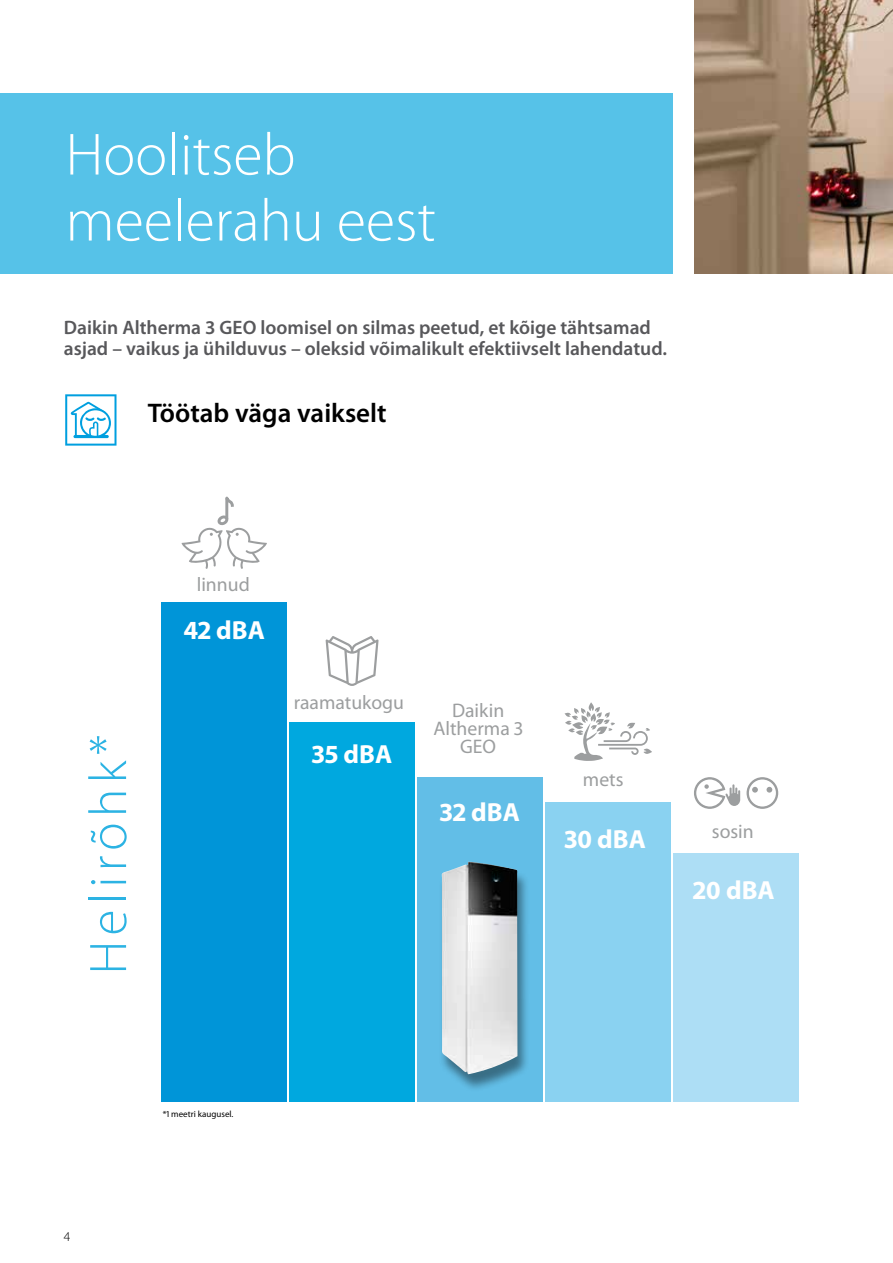
<style>
.page{position:relative;width:893px;height:1263px;background:#fff}
.page>*{position:absolute;margin:0;border:0;box-sizing:border-box;transform-origin:0 0}
.t1{font:300 60px/66px "Myriad Pro";color:#fff}
.t2{font:300 53.25px "Myriad Pro";letter-spacing:.1em;color:#2cb3e3}
.t3{font:600 27px "Myriad Pro";color:#000}
.t4{font:700 26.25px "Myriad Pro";color:#fff}
.t5{font:19.65px/18px "Myriad Pro";color:#9c9e9f;text-align:center}
.t6{font:600 19.5px/21px "Myriad Pro";color:#58585b}
.t7{font:300 13.5px "Myriad Pro";color:#000}
.t8{font:9px "Myriad Pro";color:#000}
</style>
<div class="page">
<img style="left:694px;top:0;width:199px;height:274px">
<div style="left:0;top:93px;width:673px;height:181px;background:#56c2e8"></div>
<svg style="left:65px;top:394px;width:52px;height:52px"></svg>
<div style="left:161px;top:602px;width:126px;height:500px;background:#0095d8"></div>
<div style="left:289px;top:723px;width:126px;height:379px;background:#00a8df"></div>
<div style="left:417px;top:777px;width:126px;height:325px;background:#62bee7"></div>
<svg style="left:181px;top:496px;width:86px;height:73px"></svg>
<svg style="left:326px;top:636px;width:53px;height:50px"></svg>
<div style="left:673px;top:853px;width:126px;height:249px;background:#addef5"></div>
<div style="left:545px;top:802px;width:126px;height:300px;background:#8ad2f1"></div>
<div style="left:438px;top:864px;width:92px;height:228px;background:#000;opacity:.42"></div>
<img style="left:442px;top:862px;width:75px;height:212px">
<svg style="left:746px;top:777px;width:32px;height:32px"></svg>
<svg style="left:694px;top:777px;width:46px;height:32px"></svg>
<svg style="left:565px;top:702px;width:87px;height:59px"></svg>
<h1 class="t1" style="left:66px;top:123px;width:372px">Hoolitseb meelerahu eest</h1>
<p class="t6" style="left:64px;top:316px;width:605px">Daikin Altherma 3 GEO loomisel on silmas peetud, et kõige tähtsamad asjad – vaikus ja ühilduvus – oleksid võimalikult efektiivselt lahendatud.</p>
<h3 class="t3" style="left:148px;top:396px;width:240px">Töötab väga vaikselt</h3>
<h2 class="t2" style="left:79px;top:974px;width:241px;rotate:-90deg">Helirõhk*</h2>
<p class="t5" style="left:197px;top:575px;width:55px">linnud</p>
<h3 class="t4" style="left:184px;top:613px;width:83px">42 dBA</h3>
<p class="t5" style="left:294px;top:693px;width:112px">raamatukogu</p>
<h3 class="t4" style="left:312px;top:737px;width:82px">35 dBA</h3>
<p class="t5" style="left:433px;top:701px;width:91px">Daikin<br>Altherma 3<br>GEO</p>
<h3 class="t4" style="left:440px;top:795px;width:81px">32 dBA</h3>
<p class="t5" style="left:583px;top:770px;width:42px">mets</p>
<h3 class="t4" style="left:564px;top:822px;width:83px">30 dBA</h3>
<p class="t5" style="left:712px;top:822px;width:43px">sosin</p>
<h3 class="t4" style="left:693px;top:873px;width:83px">20 dBA</h3>
<p class="t7" style="left:64px;top:1229px;width:8px">4</p>
<p class="t8" style="left:163px;top:1108px;width:72px">*1 meetri kaugusel.</p>
</div>
